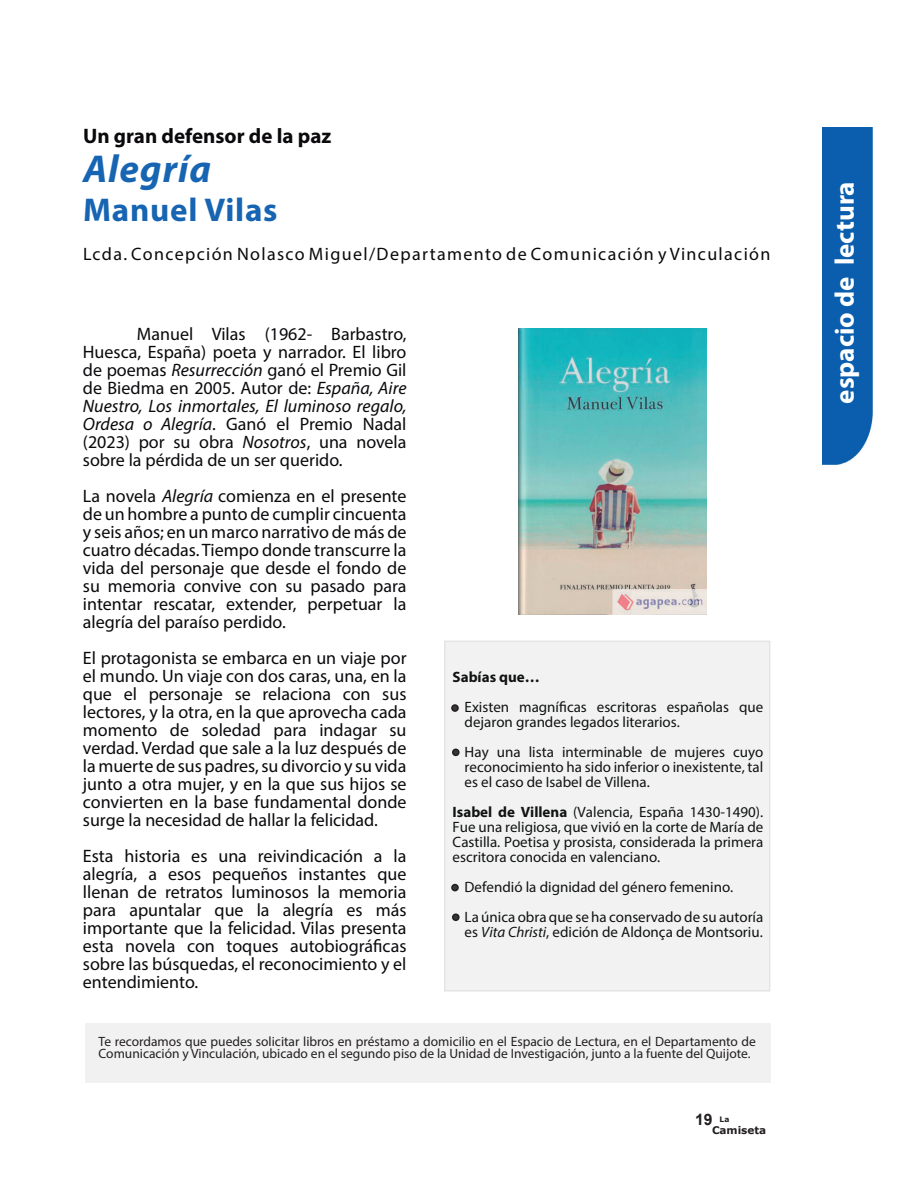
<style>
.page{position:relative;width:918px;height:1188px;background:#fff}
.page>*{position:absolute;margin:0;border:0;box-sizing:border-box;transform-origin:0 0}
.t1{font:italic 700 39px "Myriad Pro";letter-spacing:.025em;color:#1765b2}
.t2{font:700 33px "Myriad Pro";letter-spacing:.025em;color:#1765b2}
.t3{font:700 27px "Myriad Pro";color:#fff}
.t4{font:700 21px "Myriad Pro";color:#0b090c}
.t5{font:18px/18px "Myriad Pro";color:#0b090c;text-align:justify}
.t6{font:18px "Myriad Pro";letter-spacing:.075em;color:#0b090c}
.t7{font:700 15.75px "Arial";color:#231f20}
.t8{font:15px/15px "Myriad Pro";color:#000}
.t9{font:700 15px "Myriad Pro";color:#000}
.t10{font:13.5px/12px "Myriad Pro";color:#231f20}
.t11{font:700 10.5px "Verdana";color:#231f20}
.s1{font-style:italic}
.s2{font-weight:700}
</style>
<div class="page">
<div style="left:85px;top:1024px;width:685px;height:59px;background:#f1f1f2"></div>
<div style="left:823px;top:128px;width:50px;height:337px;background:#0a5ead"></div>
<div style="left:445px;top:641px;width:325px;height:350px;background:#f2f2f3"></div>
<img style="left:519px;top:329px;width:188px;height:286px">
<div style="left:451px;top:884px;width:8px;height:7px;border:2px solid #231f20;border-radius:50%"></div>
<div style="left:452px;top:749px;width:8px;height:7px;border:2px solid #231f20;border-radius:50%"></div>
<div style="left:451px;top:704px;width:8px;height:8px;border:2px solid #231f20;border-radius:50%"></div>
<div style="left:452px;top:913px;width:8px;height:8px;border:2px solid #231f20;border-radius:50%"></div>
<p class="t4" style="left:83px;top:123px;width:250px">Un gran defensor de la paz</p>
<h1 class="t1" style="left:83px;top:144px;width:129px">Alegría</h1>
<h2 class="t2" style="left:83px;top:189px;width:196px">Manuel Vilas</h2>
<p class="t6" style="left:83px;top:243px;width:689px">Lcda. Concepción Nolasco Miguel/Departamento de Comunicación y Vinculación</p>
<p class="t5" style="left:83px;top:324px;width:325px;text-indent:54px">Manuel Vilas (1962- Barbastro, Huesca, España) poeta y narrador. El libro de poemas <span class="s1">Resurrección</span> ganó el Premio Gil de Biedma en 2005. Autor de: <span class="s1">España, Aire Nuestro, Los inmortales, El luminoso regalo, Ordesa o Alegría</span>. Ganó el Premio Nadal (2023) por su obra <span class="s1">Nosotros</span>, una novela sobre la pérdida de un ser querido.</p>
<p class="t5" style="left:83px;top:486px;width:325px">La novela <span class="s1">Alegría</span> comienza en el presente de un hombre a punto de cumplir cincuenta y seis años; en un marco narrativo de más de cuatro décadas. Tiempo donde transcurre la vida del personaje que desde el fondo de su memoria convive con su pasado para intentar rescatar, extender, perpetuar la alegría del paraíso perdido.</p>
<p class="t5" style="left:83px;top:648px;width:325px">El protagonista se embarca en un viaje por el mundo. Un viaje con dos caras, una, en la que el personaje se relaciona con sus lectores, y la otra, en la que aprovecha cada momento de soledad para indagar su verdad. Verdad que sale a la luz después de la muerte de sus padres, su divorcio y su vida junto a otra mujer, y en la que sus hijos se convierten en la base fundamental donde surge la necesidad de hallar la felicidad.</p>
<p class="t5" style="left:83px;top:846px;width:325px">Esta historia es una reivindicación a la alegría, a esos pequeños instantes que llenan de retratos luminosos la memoria para apuntalar que la alegría es más importante que la felicidad. Vilas presenta esta novela con toques autobiográficas sobre las búsquedas, el reconocimiento y el entendimiento.</p>
<p class="t9" style="left:453px;top:667px;width:89px">Sabías que…</p>
<p class="t8" style="left:465px;top:699px;width:300px">Existen magníficas escritoras españolas que dejaron grandes legados literarios.</p>
<p class="t8" style="left:465px;top:744px;width:300px;text-align:justify">Hay una lista interminable de mujeres cuyo reconocimiento ha sido inferior o inexistente, tal es el caso de Isabel de Villena.</p>
<p class="t8" style="left:453px;top:804px;width:312px;text-align:justify"><span class="s2">Isabel de Villena</span> (Valencia, España 1430-1490).<br>Fue una religiosa, que vivió en la corte de María de Castilla. Poetisa y prosista, considerada la primera escritora conocida en valenciano.</p>
<p class="t8" style="left:465px;top:872px;width:300px;line-height:30px">Defendió la dignidad del género femenino.<br>La única obra que se ha conservado de su autoría</p>
<p class="t8" style="left:465px;top:924px;width:300px">es <span class="s1">Vita Christi</span>, edición de Aldonça de Montsoriu.</p>
<p class="t10" style="left:99px;top:1035px;width:659px">Te recordamos que puedes solicitar libros en préstamo a domicilio en el Espacio de Lectura, en el Departamento de<br>Comunicación y Vinculación, ubicado en el segundo piso de la Unidad de Investigación, junto a la fuente del Quijote.</p>
<p class="t7" style="left:695px;top:1109px;width:36px">19 <sup>La</sup></p>
<p class="t11" style="left:712px;top:1123px;width:56px">Camiseta</p>
<h3 class="t3" style="left:827px;top:404px;width:224px;rotate:-90deg">espacio de lectura</h3>
</div>
